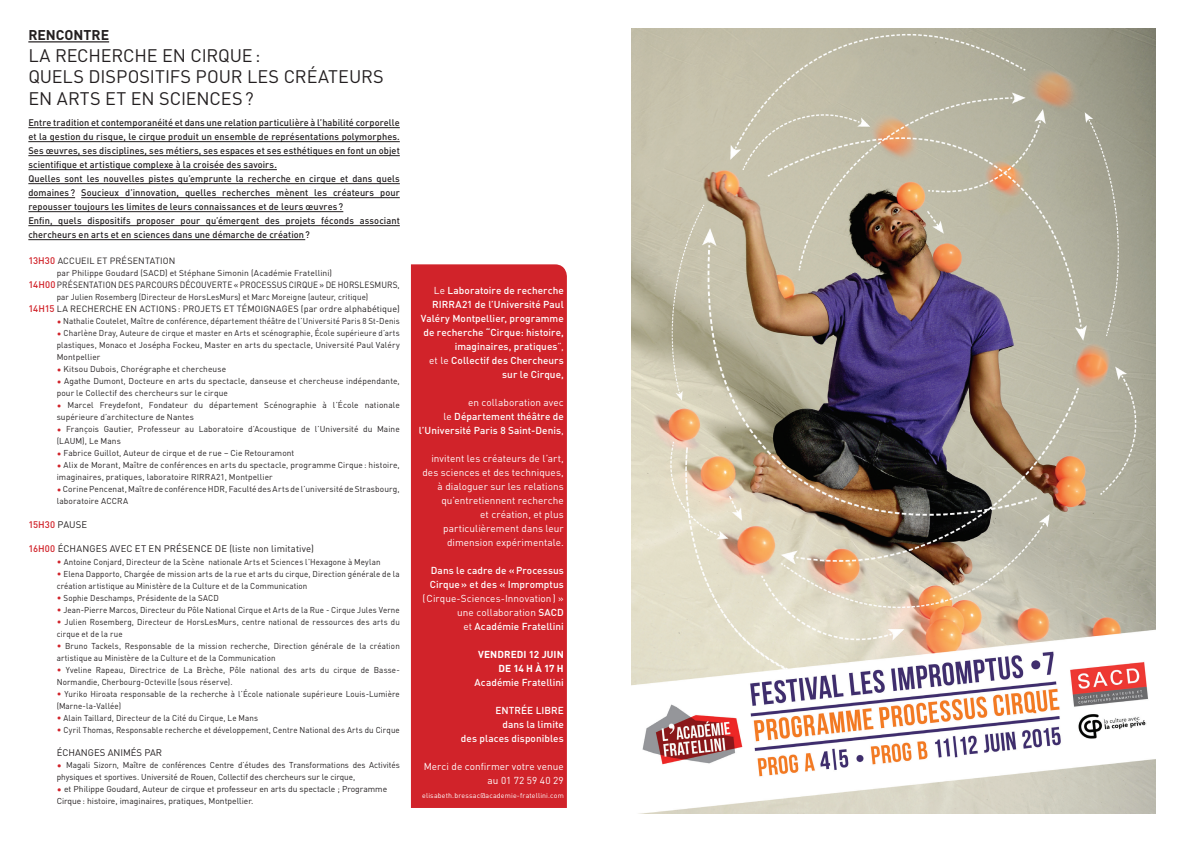
<style>
.page{position:relative;width:1191px;height:842px;background:#fff}
.page>*{position:absolute;margin:0;border:0;box-sizing:border-box;transform-origin:0 0}
.t1{font:18px/21.6px "DIN";letter-spacing:-.005em;color:#231f20}
.t2{font:700 14px "DIN";color:#231f20}
.t3{font:500 10px/14px "DIN";letter-spacing:.005em;color:#fff;text-align:right}
.t4{font:10px/14px "DIN";letter-spacing:.005em;color:#fff;text-align:right}
.t5{font:700 10px/14px "DIN";letter-spacing:.005em;color:#fff;text-align:right}
.t6{font:500 9.5px/14px "DIN";letter-spacing:.01em;color:#231f20}
.t7{font:9.5px "DIN";letter-spacing:.005em;color:#231f20}
.t8{font:500 9.5px "DIN";color:#d1232a}
.t9{font:9px "DIN";letter-spacing:.015em;color:#231f20}
.t10{font:9px "DIN";letter-spacing:.015em;color:#231f20;scale:.92 1}
.t11{font:8.5px/12px "DIN";letter-spacing:.015em;color:#231f20;scale:.94 1}
.t12{font:8.5px/12px "DIN";letter-spacing:.015em;color:#231f20}
.t13{font:8.5px/12px "DIN";letter-spacing:.015em;color:#231f20;scale:.96 1}
.t14{font:7px "DIN";letter-spacing:.02em;color:#fff}
.s1{font-weight:500;font-size:9.5px;color:#d1232a}
.s2{font-size:9px;color:#d1232a}
.s3{font-weight:400;color:#231f20}
.s4{font-weight:500;color:#d1232a}
.s5{font-size:9.5px;color:#d1232a}
.s6{font-weight:400}
.s7{font-weight:500}
</style>
<div class="page">
<img style="left:631px;top:28px;width:524px;height:786px">
<hr style="left:28px;top:41px;width:81px;height:1px;background:#231f20">
<hr style="left:28px;top:127px;width:372px;height:1px;background:#231f20">
<hr style="left:28px;top:141px;width:372px;height:1px;background:#231f20">
<hr style="left:28px;top:155px;width:372px;height:1px;background:#231f20">
<hr style="left:28px;top:169px;width:249px;height:1px;background:#231f20">
<hr style="left:28px;top:183px;width:372px;height:1px;background:#231f20">
<hr style="left:28px;top:197px;width:47px;height:1px;background:#231f20">
<hr style="left:81px;top:197px;width:319px;height:1px;background:#231f20">
<hr style="left:28px;top:211px;width:315px;height:1px;background:#231f20">
<hr style="left:28px;top:225px;width:372px;height:1px;background:#231f20">
<hr style="left:28px;top:239px;width:277px;height:1px;background:#231f20">
<div style="left:411px;top:264px;width:156px;height:544px;background:#d1232a"></div>
<h2 class="t2" style="left:28px;top:26px;width:82px">RENCONTRE</h2>
<h1 class="t1" style="left:28px;top:44px;width:357px">La recherche en cirque:<br>quels dispositifs pour les créateurs en arts et en sciences?</h1>
<p class="t6" style="left:28px;top:116px;width:373px">Entre tradition et contemporanéité et dans une relation particulière à l’habilité corporelle et la gestion du risque, le cirque produit un ensemble de représentations polymorphes.<br>Ses œuvres, ses disciplines, ses métiers, ses espaces et ses esthétiques en font un objet scientifique et artistique complexe à la croisée des savoirs.<br>Quelles sont les nouvelles pistes qu’emprunte la recherche en cirque et dans quels domaines? Soucieux d’innovation, quelles recherches mènent les créateurs pour repousser toujours les limites de leurs connaissances et de leurs œuvres?<br>Enfin, quels dispositifs proposer pour qu’émergent des projets féconds associant chercheurs en arts et en sciences dans une démarche de création?</p>
<p class="t9" style="left:28px;top:255px;width:148px"><span class="s1">13h30</span> Accueil et présentation</p>
<p class="t12" style="left:57px;top:267px;width:93px">par Philippe Goudard (SACD</p>
<p class="t12" style="left:165px;top:267px;width:169px">) et Stéphane Simonin (Académie Fratellini)</p>
<p class="t10" style="left:28px;top:279px;width:405px"><span class="s1">14h00</span> Présentation des Parcours Découverte « Processus cirque » de HorsLesMurs,</p>
<p class="t11" style="left:57px;top:291px;width:333px">par Julien Rosemberg (Directeur de HorsLesMurs) et Marc Moreigne (auteur, critique)</p>
<p class="t9" style="left:28px;top:303px;width:373px"><span class="s1">14h15</span> La recherche en actions: proj ets et témoignages (par ordre alphabétique)</p>
<p class="t11" style="left:57px;top:315px;width:366px"><span class="s2">•</span> Nathalie Coutelet, Maître de conférence, département théâtre de l’U niversité Paris 8 St-Denis</p>
<p class="t11" style="left:57px;top:327px;width:366px;text-align:justify"><span class="s2">•</span> Charlène Dray, Auteure de cirque et master en Arts et scénographie, École supérieure d’arts plastiques, Monaco et Josépha Fockeu, Master en arts du spectacle, U niversité Paul Valéry Montpellier</p>
<p class="t12" style="left:57px;top:363px;width:171px"><span class="s2">•</span> Kitsou Dubois, Chorégraphe et chercheuse</p>
<p class="t12" style="left:57px;top:375px;width:344px"><span class="s2">•</span> Agathe Dumont, Docteure en arts du spectacle, danseuse et chercheuse indépendante, pour le Collectif des chercheurs sur le cirque</p>
<p class="t12" style="left:57px;top:399px;width:344px"><span class="s2">•</span> Marcel Freydefont, Fondateur du département Scénographie à l’école nationale supérieure d’architecture de Nantes</p>
<p class="t12" style="left:57px;top:423px;width:344px"><span class="s2">•</span> François Gautier, Professeur au Laboratoire d’Acoustique de l’U niversité du Maine (LAU M), Le Mans</p>
<p class="t12" style="left:57px;top:447px;width:239px"><span class="s2">•</span> Fabrice Guillot, Auteur de cirque et de rue – Cie Retouramont</p>
<p class="t12" style="left:57px;top:459px;width:344px"><span class="s2">•</span> Alix de Morant, Maître de conférences en arts du spectacle, programme Cirque: histoire, imaginaires, pratiques, laboratoire RIRRA</p>
<p class="t12" style="left:216px;top:471px;width:58px">21, Montpellier</p>
<p class="t12" style="left:57px;top:483px;width:158px"><span class="s2">•</span>Corine Pencenat, Maître de conférence HDR</p>
<p class="t12" style="left:225px;top:483px;width:176px">, Faculté des Arts de l’université de Strasbourg,</p>
<p class="t12" style="left:57px;top:495px;width:51px">laboratoire ACCRA</p>
<p class="t8" style="left:28px;top:519px;width:60px">15h30 <span class="s3">Pause</span></p>
<p class="t7" style="left:28px;top:543px;width:287px"><span class="s4">16h00</span> échanges avec et en présence de (liste non limitative)</p>
<p class="t11" style="left:57px;top:556px;width:346px"><span class="s2">•</span> Antoine Conjard, Directeur de la Scène nationale Arts et Sciences l’Hexagone à Meylan</p>
<p class="t11" style="left:57px;top:568px;width:366px"><span class="s2">•</span> Elena Dapporto, Chargée de mission arts de la rue et arts du cirque, Direction générale de la création artistique au Ministère de la Culture et de la Communication</p>
<p class="t11" style="left:57px;top:592px;width:157px"><span class="s2">•</span> Sophie Deschamps, Présidente de la SACD</p>
<p class="t11" style="left:57px;top:604px;width:366px"><span class="s2">•</span> Jean-Pierre Marcos, Directeur du Pôle National Cirque et Arts de la Rue - Cirque Jules Verne</p>
<p class="t11" style="left:57px;top:616px;width:366px"><span class="s2">•</span> Julien Rosemberg, Directeur de HorsLesMurs, centre national de ressources des arts du cirque et de la rue</p>
<p class="t11" style="left:57px;top:640px;width:366px"><span class="s2">•</span> Bruno Tackels, Responsable de la mission recherche, Direction générale de la création artistique au Ministère de la Culture et de la Communication</p>
<p class="t11" style="left:57px;top:664px;width:366px"><span class="s2">•</span> Yveline Rapeau, Directrice de La brèche, Pôle national des arts du cirque de Basse-<br>Normandie, Cherbourg-Octeville (sous réserve).</p>
<p class="t11" style="left:57px;top:688px;width:366px"><span class="s2">•</span> Yuriko H iroata responsable de la recherche à l’école nationale supérieure Louis-Lumière (Marne-la-Vallée)</p>
<p class="t11" style="left:57px;top:712px;width:216px"><span class="s2">•</span> Alain Taillard, Directeur de la Cité du Cirque, le Mans</p>
<p class="t11" style="left:57px;top:724px;width:366px"><span class="s2">•</span> Cyril Thomas, Responsable recherche et développement, Centre National des Arts du Cirque</p>
<p class="t7" style="left:57px;top:747px;width:107px">échanges anim és par</p>
<p class="t13" style="left:57px;top:759px;width:359px"><span class="s5">•</span> Magali Sizorn, Maître de conférences Centre d’études des Transformations des Activités physiques et sportives. U niversité de Rouen, Collectif des chercheurs sur le cirque,</p>
<p class="t12" style="left:57px;top:783px;width:332px"><span class="s5">•</span> et Philippe Goudard, Auteur de cirque et professeur en arts du spectacle ; Programme<br>Cirque: histoire, imaginaires, pratiques, Montpellier.</p>
<p class="t3" style="left:421px;top:283px;width:145px"><span class="s6">Le</span> Laboratoire de recherche<br>RIRRA21 de l’Université Paul<br>Valéry Montpellier, programme de recherche “Cirque: histoire, imaginaires, pratiques<span class="s6">”,<br>et le</span> Collectif des Chercheurs sur le Cirque,</p>
<p class="t3" style="left:419px;top:395px;width:146px"><span class="s6">en collaboration avec<br>le</span> Département théâtre de l’Université Paris 8 Saint-Denis<span class="s6">,</span></p>
<p class="t4" style="left:422px;top:452px;width:143px">invitent les créateurs de l’art, des sciences et des techniques, à dialoguer sur les relations qu’entretiennent recherche<br>et création, et plus particulièrement dans leur dimension expérimentale.</p>
<p class="t3" style="left:430px;top:563px;width:136px;text-align:left">Dans le cadre de «Processus<br>Cirque» et des « Impromptus</p>
<p class="t4" style="left:422px;top:592px;width:143px">( Cirque-Sciences-I nnovation) » une collaboration <span class="s7">SACD<br></span>et <span class="s7">Académie Fratellini</span></p>
<p class="t5" style="left:478px;top:647px;width:87px">VENDREDI 12 JUIN<br>DE 14 H À 17 H</p>
<p class="t3" style="left:474px;top:675px;width:91px">Académie Fratellini</p>
<p class="t3" style="left:495px;top:703px;width:63px">Entrée li bre</p>
<p class="t3" style="left:502px;top:717px;width:63px">dans la limite</p>
<p class="t3" style="left:461px;top:731px;width:104px">des places disponibles</p>
<p class="t4" style="left:424px;top:760px;width:142px">Merci de confirmer votre venue au 01 72 59 40 29</p>
<p class="t14" style="left:422px;top:791px;width:143px">elisabeth.bressac@academie-fratellini.com</p>
</div>
